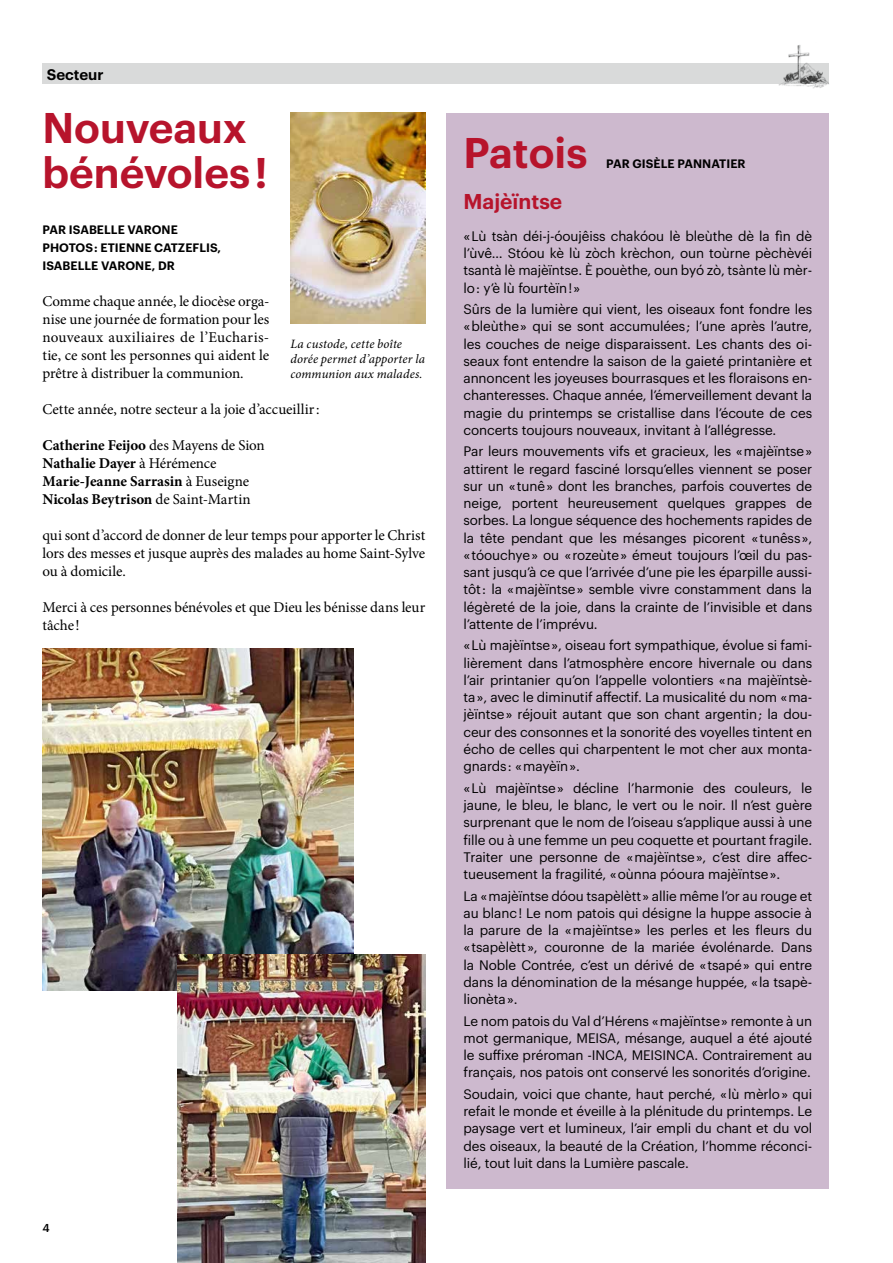
<style>
.page{position:relative;width:893px;height:1263px;background:#fff}
.page>*{position:absolute;margin:0;border:0;box-sizing:border-box;transform-origin:0 0}
.t1{font:600 42px/45px "Graphik";color:#b7142c}
.t2{font:600 21px "Graphik";color:#b7142c}
.t3{font:15px/18px "Minion Pro";letter-spacing:-.005em;color:#000;text-align:justify}
.t4{font:700 15px/18px "Minion Pro";letter-spacing:-.005em;color:#000}
.t5{font:600 15px "Graphik";color:#000}
.t6{font:13.5px/17.2px "Graphik";letter-spacing:-.01em;color:#000;text-align:justify}
.t7{font:italic 12.75px/15px "Minion Pro";letter-spacing:.01em;color:#000}
.t8{font:600 12px/18px "Graphik";letter-spacing:.005em;color:#000}
.t9{font:500 11.25px "Graphik";color:#000}
.s1{font-weight:400}
</style>
<div class="page">
<img style="left:43px;top:648px;width:311px;height:342px">
<div style="left:43px;top:64px;width:786px;height:20px;background:#d9dada"></div>
<img style="left:775px;top:45px;width:54px;height:44px">
<div style="left:446px;top:113px;width:383px;height:1075px;background:#cdb9ce"></div>
<img style="left:177px;top:954px;width:248px;height:309px">
<img style="left:291px;top:113px;width:134px;height:211px">
<p class="t5" style="left:47px;top:63px;width:58px">Secteur</p>
<h1 class="t1" style="left:43px;top:101px;width:227px">Nouveaux bénévoles !</h1>
<p class="t8" style="left:43px;top:220px;width:180px">PAR ISABELLE VARONE<br>PHOTOS : ETIENNE CATZEFLIS,<br>ISABELLE VARONE, DR</p>
<p class="t3" style="left:43px;top:292px;width:228px">Comme chaque année, le diocèse orga&shy;nise une journée de formation pour les nouveaux auxiliaires de l’Eucharis&shy;tie, ce sont les personnes qui aident le prêtre à distribuer la communion.</p>
<p class="t3" style="left:43px;top:400px;width:278px">Cette année, notre secteur a la joie d’accueillir:</p>
<p class="t4" style="left:43px;top:436px;width:224px">Catherine Feijoo <span class="s1">des Mayens de Sion </span>Nathalie Dayer <span class="s1">à Hérémence </span>Marie-Jeanne Sarrasin <span class="s1">à Euseigne </span>Nicolas Beytrison <span class="s1">de Saint-Martin</span></p>
<p class="t3" style="left:43px;top:526px;width:384px">qui sont d’accord de donner de leur temps pour apporter le Christ lors des messes et jusque auprès des malades au home Saint-Sylve ou à domicile.</p>
<p class="t3" style="left:43px;top:598px;width:384px">Merci à ces personnes bénévoles et que Dieu les bénisse dans leur tâche!</p>
<p class="t7" style="left:291px;top:336px;width:136px">La custode, cette boîte dorée permet d’apporter la communion aux malades.</p>
<p class="t9" style="left:43px;top:1219px;width:9px">4</p>
<h1 class="t1" style="left:463px;top:127px;width:125px">Patois</h1>
<p class="t8" style="left:606px;top:154px;width:141px">PAR GISÈLE PANNATIER</p>
<h2 class="t2" style="left:463px;top:185px;width:100px">Majèïntse</h2>
<p class="t6" style="left:463px;top:226px;width:350px">« Lù tsàn déi-j-óoujêiss chakóou lè bleùthe dè la fìn dè l’ùvê… Stóou kè lù zòch krèchon, oun toùrne pèchèvéi tsantà lè majèïntse. È pouèthe, oun byó zò, tsànte lù mèr&shy;lo : y’è lù fourtèïn ! »</p>
<p class="t6" style="left:463px;top:299px;width:350px">Sûrs de la lumière qui vient, les oiseaux font fondre les « bleùthe » qui se sont accumulées ; l’une après l’autre, les couches de neige disparaissent. Les chants des oi&shy;seaux font entendre la saison de la gaieté printanière et annoncent les joyeuses bourrasques et les floraisons en&shy;chanteresses. Chaque année, l’émerveillement devant la magie du printemps se cristallise dans l’écoute de ces concerts toujours nouveaux, invitant à l’allégresse.</p>
<p class="t6" style="left:463px;top:442px;width:350px">Par leurs mouvements vifs et gracieux, les « majèïntse » attirent le regard fasciné lorsqu’elles viennent se poser sur un « tunê » dont les branches, parfois couvertes de neige, portent heureusement quelques grappes de sorbes. La longue séquence des hochements rapides de la tête pendant que les mésanges picorent « tunêss », « tóouchye » ou « rozeùte » émeut toujours l’œil du pas&shy;sant jusqu’à ce que l’arrivée d’une pie les éparpille aussi&shy;tôt : la « majèïntse » semble vivre constamment dans la légèreté de la joie, dans la crainte de l’invisible et dans l’attente de l’imprévu.</p>
<p class="t6" style="left:463px;top:636px;width:350px">« Lù majèïntse », oiseau fort sympathique, évolue si fami&shy;lièrement dans l’atmosphère encore hivernale ou dans l’air printanier qu’on l’appelle volontiers « na majèïntsè&shy;ta », avec le diminutif affectif. La musicalité du nom « ma&shy;jèïntse » réjouit autant que son chant argentin ; la dou&shy;ceur des consonnes et la sonorité des voyelles tintent en écho de celles qui charpentent le mot cher aux monta&shy;gnards : « mayèïn ».</p>
<p class="t6" style="left:463px;top:778px;width:350px">« Lù majèïntse » décline l’harmonie des couleurs, le jaune, le bleu, le blanc, le vert ou le noir. Il n’est guère surprenant que le nom de l’oiseau s’applique aussi à une fille ou à une femme un peu coquette et pourtant fragile.<br>Traiter une personne de « majèïntse », c’est dire affec&shy;tueusement la fragilité, « oùnna póoura majèïntse ».</p>
<p class="t6" style="left:463px;top:886px;width:350px">La « majèïntse dóou tsapèlètt » allie même l’or au rouge et au blanc ! Le nom patois qui désigne la huppe associe à la parure de la « majèïntse » les perles et les fleurs du « tsapèlètt », couronne de la mariée évolénarde. Dans la Noble Contrée, c’est un dérivé de « tsapé » qui entre dans la dénomination de la mésange huppée, « la tsapè&shy;lionèta ».</p>
<p class="t6" style="left:463px;top:1011px;width:350px">Le nom patois du Val d’Hérens « majèïntse » remonte à un mot germanique, MEISA, mésange, auquel a été ajouté le suffixe préroman -INCA, MEISINCA. Contrairement au français, nos patois ont conservé les sonorités d’origine.</p>
<p class="t6" style="left:463px;top:1084px;width:350px">Soudain, voici que chante, haut perché, « lù mèrlo » qui refait le monde et éveille à la plénitude du printemps. Le paysage vert et lumineux, l’air empli du chant et du vol des oiseaux, la beauté de la Création, l’homme réconci&shy;lié, tout luit dans la Lumière pascale.</p>
</div>
